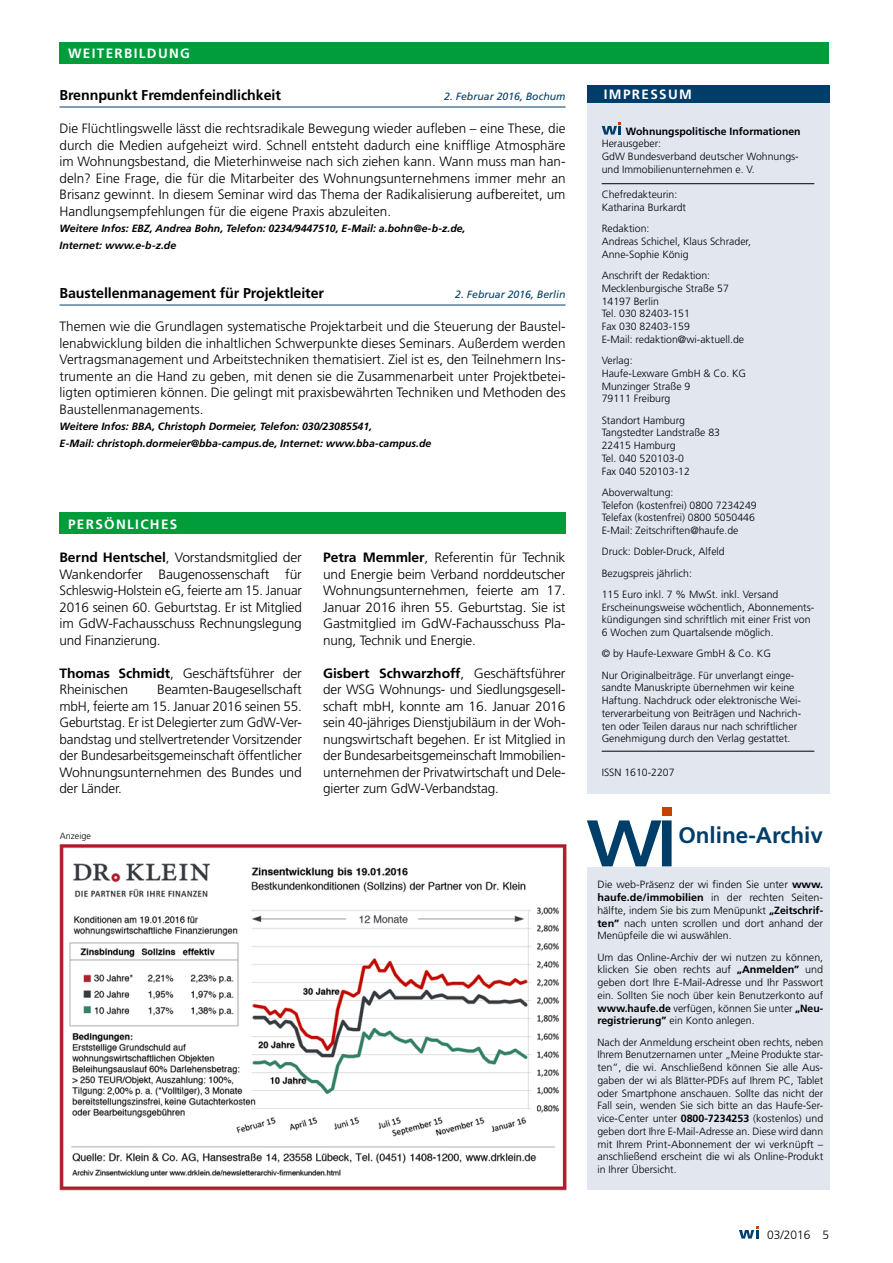
<style>
.page{position:relative;width:893px;height:1263px;background:#fff}
.page>*{position:absolute;margin:0;border:0;box-sizing:border-box;transform-origin:0 0}
.t1{font:700 22.5px "Frutiger";color:#003e6a}
.t2{font:700 14.25px "Frutiger";letter-spacing:-.005em;color:#000}
.t3{font:300 13.5px/16.5px "Frutiger";letter-spacing:-.01em;color:#000;text-align:justify}
.t4{font:700 13.5px "Frutiger";letter-spacing:.1em;color:#fff}
.t5{font:300 12px "Frutiger";color:#000}
.t6{font:300 10.5px/12.8px "Frutiger";color:#000}
.t7{font:italic 700 10.5px/16.5px "Frutiger";color:#000}
.t8{font:italic 10.5px "Frutiger";color:#003e6a}
.t9{font:700 10.5px "Frutiger";color:#000}
.t10{font:300 9px "Frutiger";color:#000}
.s1{font-weight:700}
</style>
<div class="page">
<div style="left:60px;top:43px;width:769px;height:21px;background:#009d3a"></div>
<div style="left:587px;top:85px;width:242px;height:708px;background:#e1e6ef"></div>
<hr style="left:602px;top:183px;width:212px;height:1px;background:#000">
<hr style="left:602px;top:751px;width:212px;height:1px;background:#000">
<div style="left:587px;top:85px;width:242px;height:17px;background:#003e6a"></div>
<svg style="left:602px;top:122px;width:19px;height:13px"></svg>
<img style="left:59px;top:844px;width:508px;height:347px">
<hr style="left:60px;top:107px;width:506px;height:1px;background:#003e6a">
<hr style="left:60px;top:305px;width:506px;height:1px;background:#003e6a">
<div style="left:587px;top:867px;width:242px;height:322px;background:#e1e6ef"></div>
<svg style="left:587px;top:820px;width:85px;height:46px"></svg>
<div style="left:662px;top:807px;width:10px;height:9px;background:#c54200"></div>
<div style="left:60px;top:513px;width:506px;height:21px;background:#009d3a"></div>
<svg style="left:739px;top:1226px;width:20px;height:12px"></svg>
<p class="t4" style="left:68px;top:46px;width:123px">WEITERBILDUNG</p>
<h2 class="t2" style="left:60px;top:87px;width:223px">Brennpunkt Fremdenfeindlichkeit</h2>
<p class="t8" style="left:444px;top:91px;width:123px">2. Februar 2016, Bochum</p>
<p class="t3" style="left:60px;top:121px;width:508px">Die Flüchtlingswelle lässt die rechtsradikale Bewegung wieder aufleben – eine These, die durch die Medien aufgeheizt wird. Schnell entsteht dadurch eine knifflige Atmosphäre im Wohnungsbestand, die Mieterhinweise nach sich ziehen kann. Wann muss man han&shy;deln? Eine Frage, die für die Mitarbeiter des Wohnungsunternehmens immer mehr an Brisanz gewinnt. In diesem Seminar wird das Thema der Radikalisierung aufbereitet, um Handlungsempfehlungen für die eigene Praxis abzuleiten.</p>
<p class="t7" style="left:60px;top:220px;width:408px">Weitere Infos: EBZ, Andrea Bohn, Telefon: 0234/9447510, E-Mail: a.bohn@e-b-z.de,<br>Internet: www.e-b-z.de</p>
<h2 class="t2" style="left:60px;top:285px;width:266px">Baustellenmanagement für Projektleiter</h2>
<p class="t8" style="left:455px;top:289px;width:112px">2. Februar 2016, Berlin</p>
<p class="t3" style="left:60px;top:319px;width:508px">Themen wie die Grundlagen systematische Projektarbeit und die Steuerung der Baustel&shy;lenabwicklung bilden die inhaltlichen Schwerpunkte dieses Seminars. Außerdem werden Vertragsmanagement und Arbeitstechniken thematisiert. Ziel ist es, den Teilnehmern Ins&shy;trumente an die Hand zu geben, mit denen sie die Zusammenarbeit unter Projektbetei&shy;ligten optimieren können. Die gelingt mit praxisbewährten Techniken und Methoden des Baustellenmanagements.</p>
<p class="t7" style="left:60px;top:418px;width:373px">Weitere Infos: BBA, Christoph Dormeier, Telefon: 030/23085541,<br>E-Mail: christoph.dormeier@bba-campus.de, Internet: www.bba-campus.de</p>
<p class="t4" style="left:68px;top:516px;width:111px">PERSÖNLICHES</p>
<p class="t3" style="left:60px;top:550px;width:244px"><span class="s1">Bernd Hentschel</span>, Vorstandsmitglied der Wankendorfer Baugenossenschaft für Schleswig-Holstein eG, feierte am 15. Januar 2016 seinen 60. Geburtstag. Er ist Mitglied im GdW-Fachausschuss Rechnungslegung und Finanzierung.</p>
<p class="t3" style="left:60px;top:665px;width:244px"><span class="s1">Thomas Schmidt</span>, Geschäftsführer der<br>Rheinischen</p>
<p class="t3" style="left:60px;top:682px;width:244px;text-indent:98px">Beamten-Baugesellschaft mbH, feierte am 15. Januar 2016 seinen 55.<br>Geburtstag. Er ist Delegierter zum GdW-Ver&shy;bandstag und stellvertretender Vorsitzender der Bundesarbeitsgemeinschaft öffentlicher Wohnungsunternehmen des Bundes und der Länder.</p>
<p class="t10" style="left:60px;top:831px;width:33px">Anzeige</p>
<p class="t3" style="left:323px;top:550px;width:244px"><span class="s1">Petra Memmler</span>, Referentin für Technik und Energie beim Verband norddeutscher Wohnungsunternehmen, feierte am 17.<br>Januar 2016 ihren 55. Geburtstag. Sie ist Gastmitglied im GdW-Fachausschuss Pla&shy;nung, Technik und Energie.</p>
<p class="t3" style="left:323px;top:665px;width:244px"><span class="s1">Gisbert Schwarzhoff</span>, Geschäftsführer der WSG Wohnungs- und Siedlungsgesell&shy;schaft mbH, konnte am 16. Januar 2016 sein 40-jähriges Dienstjubiläum in der Woh&shy;nungswirtschaft begehen. Er ist Mitglied in der Bundesarbeitsgemeinschaft Immobilien&shy;unternehmen der Privatwirtschaft und Dele&shy;gierter zum GdW-Verbandstag.</p>
<p class="t4" style="left:604px;top:86px;width:90px">IMPRESSUM</p>
<p class="t9" style="left:626px;top:125px;width:176px">Wohnungspolitische Informationen</p>
<p class="t6" style="left:602px;top:137px;width:199px">Herausgeber:<br>GdW Bundesverband deutscher Wohnungs&shy;und Immobilienunternehmen e. V.</p>
<p class="t6" style="left:602px;top:188px;width:86px">Chefredakteurin:<br>Katharina Burkardt</p>
<p class="t6" style="left:602px;top:222px;width:151px">Redaktion:<br>Andreas Schichel, Klaus Schrader,<br>Anne-Sophie König</p>
<p class="t6" style="left:602px;top:269px;width:144px">Anschrift der Redaktion:<br>Mecklenburgische Straße 57<br>14197 Berlin<br>Tel. 030 82403-151<br>Fax 030 82403-159<br>E-Mail: redaktion@wi-aktuell.de</p>
<p class="t6" style="left:602px;top:354px;width:146px">Verlag:<br>Haufe-Lexware GmbH &amp; Co. KG<br>Munzinger Straße 9<br>79111 Freiburg</p>
<p class="t6" style="left:602px;top:414px;width:120px">Standort Hamburg<br>Tangstedter Landstraße 83<br>22415 Hamburg<br>Tel. 040 520103-0<br>Fax 040 520103-12</p>
<p class="t6" style="left:602px;top:486px;width:157px">Aboverwaltung:<br>Telefon (kostenfrei) 0800 7234249<br>Telefax (kostenfrei) 0800 5050446<br>E-Mail: Zeitschriften@haufe.de</p>
<p class="t6" style="left:602px;top:541px;width:178px;line-height:21.3px">Druck: Dobler-Druck, Alfeld<br>Bezugspreis jährlich:<br>115 Euro inkl. 7 % MwSt. inkl. Versand</p>
<p class="t6" style="left:602px;top:601px;width:214px">Erscheinungsweise wöchentlich, Abonnements&shy;kündigungen sind schriftlich mit einer Frist von<br>6 Wochen zum Quartalsende möglich.</p>
<p class="t6" style="left:602px;top:643px;width:193px;line-height:21.3px">© by Haufe-Lexware GmbH &amp; Co. KG<br>Nur Originalbeiträge. Für unverlangt einge-</p>
<p class="t6" style="left:602px;top:681px;width:201px">sandte Manuskripte übernehmen wir keine Haftung. Nachdruck oder elektronische Wei&shy;terverarbeitung von Beiträgen und Nachrich&shy;ten oder Teilen daraus nur nach schriftlicher Genehmigung durch den Verlag gestattet.</p>
<p class="t6" style="left:602px;top:766px;width:74px">ISSN 1610-2207</p>
<h1 class="t1" style="left:678px;top:822px;width:146px">Online-Archiv</h1>
<p class="t6" style="left:597px;top:878px;width:227px;text-align:justify">Die web-Präsenz der wi finden Sie unter <span class="s1">www. haufe.de/immobilien</span> in der rechten Seiten&shy;hälfte, indem Sie bis zum Menüpunkt <span class="s1">„Zeitschrif&shy;ten”</span> nach unten scrollen und dort anhand der Menüpfeile die wi auswählen.</p>
<p class="t6" style="left:597px;top:951px;width:227px;text-align:justify">Um das Online-Archiv der wi nutzen zu können, klicken Sie oben rechts auf <span class="s1">„Anmelden”</span> und geben dort Ihre E-Mail-Adresse und Ihr Passwort ein. Sollten Sie noch über kein Benutzerkonto auf <span class="s1">www.haufe.de</span> verfügen, können Sie unter <span class="s1">„Neu&shy;registrierung”</span> ein Konto anlegen.</p>
<p class="t6" style="left:597px;top:1036px;width:227px;text-align:justify">Nach der Anmeldung erscheint oben rechts, neben Ihrem Benutzernamen unter „Meine Produkte star&shy;ten”, die wi. Anschließend können Sie alle Aus&shy;gaben der wi als Blätter-PDFs auf Ihrem PC, Tablet oder Smartphone anschauen. Sollte das nicht der Fall sein, wenden Sie sich bitte an das Haufe-Ser&shy;vice-Center unter <span class="s1">0800-7234253</span> (kostenlos) und geben dort Ihre E-Mail-Adresse an. Diese wird dann mit Ihrem Print-Abonnement der wi verknüpft – anschließend erscheint die wi als Online-Produkt in Ihrer Übersicht.</p>
<p class="t5" style="left:767px;top:1227px;width:64px">03/2016 5</p>
</div>
